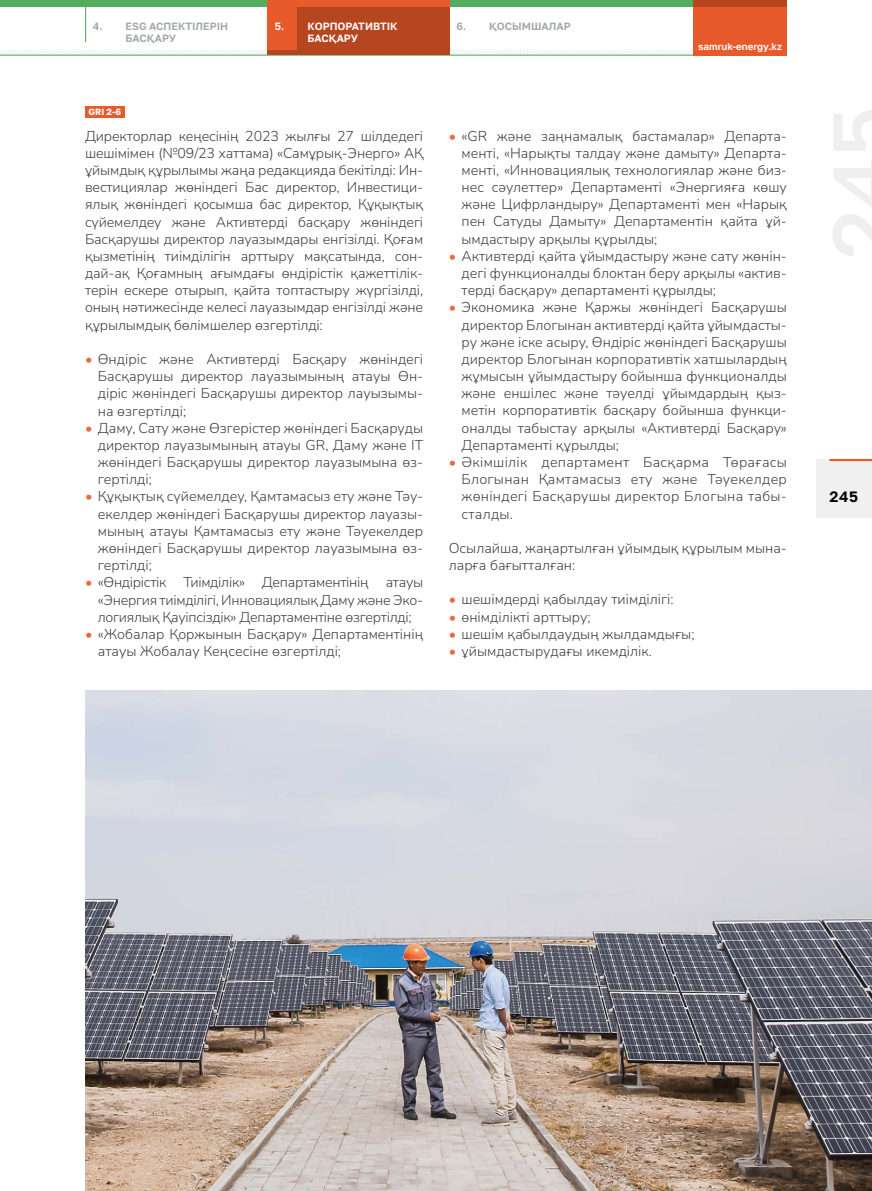
<style>
.page{position:relative;width:872px;height:1191px;background:#fff}
.page>*{position:absolute;margin:0;border:0;box-sizing:border-box;transform-origin:0 0}
.t1{font:600 15px "Golos Text";color:#000}
.t2{font:300 14.25px/17.1px "Nunito";color:#414042;text-align:justify}
.t3{font:600 10.5px/12px "Golos Text";color:#a3a9aa}
.t4{font:600 10.5px/12px "Golos Text";color:#fff}
.t5{font:600 9.75px "Golos Text";color:#fff}
.t6{font:700 9px "Golos Text";color:#fff}
.s1{font-weight:500;color:#e86b3b}
</style>
<div class="page">
<div style="left:85px;top:106px;width:40px;height:11px;background:#e65a2c"></div>
<img style="left:85px;top:690px;width:787px;height:501px">
<div style="left:0;top:0;width:693px;height:6px;background:#54ac5f"></div>
<svg style="left:0;top:50px;width:693px;height:5px"></svg>
<hr style="left:0;top:55px;width:723px;height:1px;background:#54ac5f">
<div style="left:816px;top:459px;width:56px;height:58px;background:#efeff0"></div>
<hr style="left:829px;top:459px;width:43px;height:2px;background:#e65a2c">
<hr style="left:85px;top:0;width:1px;height:42px;background:#54ac5f">
<div style="left:693px;top:0;width:94px;height:56px;background:#e65a2c"></div>
<div style="left:693px;top:0;width:94px;height:6px;background:#b5461f"></div>
<div style="left:267px;top:0;width:183px;height:55px;background:#b5461f"></div>
<div style="left:267px;top:0;width:183px;height:6px;background:#e65a2c"></div>
<div style="left:267px;top:0;width:30px;height:49px;background:#e65a2c"></div>
<p class="t3" style="left:93px;top:20px;width:11px">4.</p>
<p class="t3" style="left:456px;top:20px;width:115px">6. Қосымшалар</p>
<p class="t3" style="left:126px;top:20px;width:104px">ESG аспектілерін басқару</p>
<p class="t4" style="left:307px;top:20px;width:91px">Корпоративтік басқару</p>
<p class="t4" style="left:275px;top:20px;width:11px">5.</p>
<p class="t6" style="left:88px;top:106px;width:34px">GRI 2-6</p>
<p class="t5" style="left:698px;top:41px;width:85px">samruk-energy.kz</p>
<p class="t2" style="left:85px;top:127px;width:340px">Директорлар кеңесінің 2023 жылғы 27 шілдедегі шешімімен (№09/23 хаттама) «Самұрық-Энерго» АҚ ұйымдық құрылымы жаңа редакцияда бекітілді: Ин&shy;вестициялар жөніндегі Бас директор, Инвестици&shy;ялық жөніндегі қосымша бас директор, Құқықтық сүйемелдеу және Активтерді басқару жөніндегі Басқарушы директор лауазымдары енгізілді. Қоғам қызметінің тиімділігін арттыру мақсатында, сон&shy;дай-ақ Қоғамның ағымдағы өндірістік қажеттілік&shy;терін ескере отырып, қайта топтастыру жүргізілді, оның нәтижесінде келесі лауазымдар енгізілді және құрылымдық бөлімшелер өзгертілді:</p>
<p class="t2" style="left:98px;top:350px;width:327px;text-indent:-13px"><span class="s1">•</span> Өндіріс және Активтерді Басқару жөніндегі Басқарушы директор лауазымының атауы Өн&shy;діріс жөніндегі Басқарушы директор лауызымы&shy;на өзгертілді;</p>
<p class="t2" style="left:98px;top:419px;width:327px;text-indent:-13px"><span class="s1">•</span> Даму, Сату және Өзгерістер жөніндегі Басқаруды директор лауазымының атауы GR, Даму және ІТ жөніндегі Басқарушы директор лауазымына өз&shy;гертілді;</p>
<p class="t2" style="left:98px;top:487px;width:327px;text-indent:-13px"><span class="s1">•</span> Құқықтық сүйемелдеу, Қамтамасыз ету және Тәу&shy;екелдер жөніндегі Басқарушы директор лауазы&shy;мының атауы Қамтамасыз ету және Тәуекелдер жөніндегі Басқарушы директор лауазымына өз&shy;гертілді;</p>
<p class="t2" style="left:98px;top:573px;width:327px;text-indent:-13px"><span class="s1">•</span> «Өндірістік Тиімділік» Департаментінің атауы «Энергия тиімділігі, Инновациялық Даму және Эко&shy;логиялық Қауіпсіздік» Департаментіне өзгертілді;</p>
<p class="t2" style="left:98px;top:625px;width:327px;text-indent:-13px"><span class="s1">•</span> «Жобалар Қоржынын Басқару» Департаментінің атауы Жобалау Кеңсесіне өзгертілді;</p>
<p class="t2" style="left:461px;top:127px;width:327px;text-indent:-13px"><span class="s1">•</span> «GR және заңнамалық бастамалар» Департа&shy;менті, «Нарықты талдау және дамыту» Департа&shy;менті, «Инновациялық технологиялар және биз&shy;нес сәулеттер» Департаменті «Энергияға көшу және Цифрландыру» Департаменті мен «Нарық пен Сатуды Дамыту» Департаментін қайта ұй&shy;ымдастыру арқылы құрылды;</p>
<p class="t2" style="left:461px;top:247px;width:327px;text-indent:-13px"><span class="s1">•</span> Активтерді қайта ұйымдастыру және сату жөнін&shy;дегі функционалды блоктан беру арқылы «актив&shy;терді басқару» департаменті құрылды;</p>
<p class="t2" style="left:461px;top:298px;width:327px;text-indent:-13px"><span class="s1">•</span> Экономика және Қаржы жөніндегі Басқарушы директор Блогынан активтерді қайта ұйымдасты&shy;ру және іске асыру, Өндіріс жөніндегі Басқарушы директор Блогынан корпоративтік хатшылардың жұмысын ұйымдастыру бойынша функционалды және еншілес және тәуелді ұйымдардың қыз&shy;метін корпоративтік басқару бойынша функци&shy;оналды табыстау арқылы «Активтерді Басқару» Департаменті құрылды;</p>
<p class="t2" style="left:461px;top:453px;width:327px;text-indent:-13px"><span class="s1">•</span> Әкімшілік департамент Басқарма Төрағасы Блогынан Қамтамасыз ету және Тәуекелдер жөніндегі Басқарушы директор Блогына табы&shy;сталды.</p>
<p class="t2" style="left:449px;top:539px;width:340px">Осылайша, жаңартылған ұйымдық құрылым мына&shy;ларға бағытталған:</p>
<p class="t2" style="left:449px;top:590px;width:226px"><span class="s1">•</span> шешімдерді қабылдау тиімділігі:</p>
<p class="t2" style="left:449px;top:607px;width:143px"><span class="s1">•</span> өнімділікті арттыру;</p>
<p class="t2" style="left:449px;top:625px;width:247px"><span class="s1">•</span> шешім қабылдаудың жылдамдығы;</p>
<p class="t2" style="left:449px;top:642px;width:205px"><span class="s1">•</span> ұйымдастырудағы икемділік.</p>
<p class="t1" style="left:829px;top:487px;width:30px">245</p>
</div>
